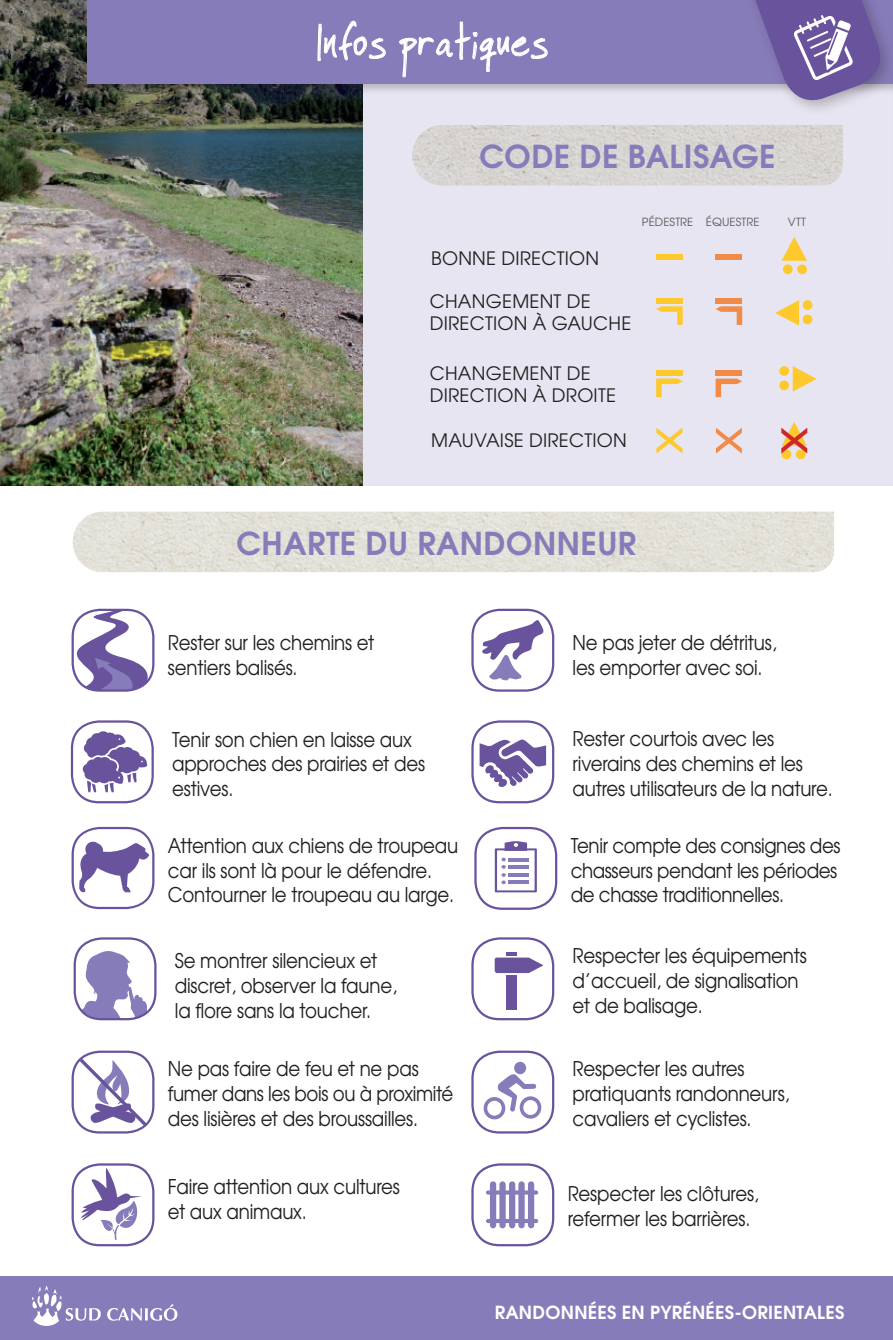
<style>
.page{position:relative;width:893px;height:1340px;background:#fff}
.page>*{position:absolute;margin:0;border:0;box-sizing:border-box;transform-origin:0 0}
.t1{font:49.5px "Faraco Hand";color:#fff;scale:.86 1}
.t2{font:700 31.5px "Te X Gyre Adventor";letter-spacing:.015em;color:#877cba}
.t3{font:22.5px "Eraser";color:#877cba}
.t4{font:20.25px/24.8px "Te X Gyre Adventor";letter-spacing:-.01em;color:#231f20;scale:.9 1}
.t5{font:18.45px/22.1px "Te X Gyre Adventor";letter-spacing:.015em;color:#231f20}
.t6{font:700 18px "Te X Gyre Adventor";letter-spacing:.015em;color:#fff}
.t7{font:11.25px "Te X Gyre Adventor";letter-spacing:.015em;color:#57585a}
</style>
<div class="page">
<div style="left:0;top:1275px;width:893px;height:64px;background:#877cba"></div>
<svg style="left:107px;top:1304px;width:70px;height:16px"></svg>
<svg style="left:32px;top:1286px;width:69px;height:39px"></svg>
<div style="left:362px;top:0;width:531px;height:485px;background:#e7e5f1"></div>
<img style="left:0;top:0;width:362px;height:485px">
<div style="left:85px;top:0;width:808px;height:95px;background:#231f20;opacity:.25"></div>
<div style="left:87px;top:0;width:806px;height:83px;background:#877cba"></div>
<svg style="left:317px;top:21px;width:69px;height:40px"></svg>
<svg style="left:399px;top:22px;width:149px;height:55px"></svg>
<div style="left:741px;top:0;width:152px;height:117px;background:#231f20;opacity:.3"></div>
<svg style="left:748px;top:0;width:141px;height:109px"></svg>
<div style="left:471px;top:720px;width:83px;height:83px;border:2px solid #68539c;border-radius:27px"></div>
<svg style="left:480px;top:739px;width:66px;height:48px"></svg>
<div style="left:471px;top:1163px;width:83px;height:83px;border:2px solid #68539c;border-radius:27px"></div>
<div style="left:490px;top:1181px;width:6px;height:47px;background:#877cba;border-radius:3px"></div>
<div style="left:499px;top:1181px;width:7px;height:47px;background:#877cba;border-radius:3px"></div>
<div style="left:509px;top:1181px;width:6px;height:47px;background:#877cba;border-radius:3px"></div>
<div style="left:518px;top:1181px;width:7px;height:47px;background:#877cba;border-radius:3px"></div>
<div style="left:528px;top:1181px;width:6px;height:47px;background:#877cba;border-radius:3px"></div>
<hr style="left:486px;top:1190px;width:52px;height:4px;background:#877cba;border-radius:2px">
<div style="left:486px;top:1218px;width:52px;height:5px;background:#877cba;border-radius:2px"></div>
<div style="left:471px;top:608px;width:83px;height:83px;border:2px solid #68539c;border-radius:27px"></div>
<svg style="left:482px;top:620px;width:62px;height:60px"></svg>
<div style="left:471px;top:937px;width:83px;height:83px;border:2px solid #68539c;border-radius:27px"></div>
<div style="left:506px;top:975px;width:10px;height:34px;background:#68539c"></div>
<svg style="left:506px;top:952px;width:10px;height:3px"></svg>
<svg style="left:495px;top:957px;width:48px;height:16px"></svg>
<div style="left:471px;top:1050px;width:83px;height:83px;border:2px solid #68539c;border-radius:27px"></div>
<svg style="left:483px;top:1061px;width:58px;height:58px"></svg>
<div style="left:72px;top:1163px;width:82px;height:83px;border:2px solid #68539c;border-radius:27px"></div>
<svg style="left:78px;top:1166px;width:64px;height:74px"></svg>
<div style="left:72px;top:1050px;width:82px;height:83px;border:2px solid #68539c;border-radius:27px"></div>
<svg style="left:76px;top:1055px;width:75px;height:75px"></svg>
<svg style="left:82px;top:951px;width:65px;height:69px"></svg>
<div style="left:74px;top:937px;width:83px;height:83px;border:2px solid #68539c;border-radius:27px"></div>
<svg style="left:71px;top:611px;width:78px;height:81px"></svg>
<div style="left:72px;top:608px;width:82px;height:83px;border:2px solid #68539c;border-radius:27px"></div>
<img style="left:73px;top:511px;width:761px;height:61px">
<img style="left:412px;top:125px;width:431px;height:60px">
<div style="left:656px;top:254px;width:27px;height:6px;background:#fec92d"></div>
<div style="left:656px;top:298px;width:27px;height:6px;background:#fec92d"></div>
<svg style="left:656px;top:306px;width:27px;height:19px"></svg>
<div style="left:656px;top:370px;width:27px;height:6px;background:#fec92d"></div>
<svg style="left:656px;top:378px;width:27px;height:19px"></svg>
<svg style="left:656px;top:427px;width:26px;height:26px"></svg>
<div style="left:716px;top:254px;width:26px;height:6px;background:#f28b48"></div>
<div style="left:716px;top:298px;width:26px;height:6px;background:#f28b48"></div>
<svg style="left:716px;top:306px;width:26px;height:19px"></svg>
<div style="left:716px;top:370px;width:26px;height:6px;background:#f28b48"></div>
<svg style="left:716px;top:378px;width:26px;height:19px"></svg>
<svg style="left:716px;top:428px;width:26px;height:25px"></svg>
<svg style="left:781px;top:237px;width:26px;height:24px"></svg>
<div style="left:783px;top:264px;width:10px;height:10px;background:#fec92d;border-radius:50%"></div>
<div style="left:797px;top:264px;width:10px;height:10px;background:#fec92d;border-radius:50%"></div>
<svg style="left:775px;top:300px;width:24px;height:26px"></svg>
<div style="left:803px;top:314px;width:9px;height:10px;background:#fec92d;border-radius:50%"></div>
<div style="left:803px;top:300px;width:9px;height:10px;background:#fec92d;border-radius:50%"></div>
<svg style="left:793px;top:366px;width:24px;height:25px"></svg>
<div style="left:779px;top:380px;width:10px;height:10px;background:#fec92d;border-radius:50%"></div>
<div style="left:779px;top:366px;width:10px;height:10px;background:#fec92d;border-radius:50%"></div>
<div style="left:796px;top:449px;width:10px;height:10px;background:#fec92d;border-radius:50%"></div>
<div style="left:781px;top:449px;width:10px;height:10px;background:#fec92d;border-radius:50%"></div>
<svg style="left:781px;top:422px;width:26px;height:31px"></svg>
<hr style="left:890px;top:0;width:3px;height:283px;background:#231f20;opacity:.47">
<svg style="left:71px;top:720px;width:83px;height:83px"></svg>
<svg style="left:72px;top:827px;width:82px;height:82px"></svg>
<div style="left:474px;top:827px;width:83px;height:82px;border:2px solid #68539c;border-radius:27px"></div>
<svg style="left:495px;top:841px;width:42px;height:51px"></svg>
<p class="t3" style="left:32px;top:1280px;width:17px">4</p>
<p class="t1" style="left:317px;top:11px;width:271px">Infos pratiques</p>
<p class="t2" style="left:480px;top:129px;width:297px">CODE DE BALISAGE</p>
<p class="t5" style="left:431px;top:246px;width:169px">BONNE DIRECTION</p>
<p class="t5" style="left:430px;top:289px;width:203px">CHANGEMENT DE<br>DIRECTION À GAUCHE</p>
<p class="t5" style="left:430px;top:361px;width:188px">CHANGEMENT DE<br>DIRECTION À DROITE</p>
<p class="t5" style="left:431px;top:428px;width:197px">MAUVAISE DIRECTION</p>
<p class="t7" style="left:642px;top:213px;width:119px">PÉDESTRE ÉQUESTRE</p>
<p class="t7" style="left:788px;top:213px;width:20px">VTT</p>
<p class="t2" style="left:237px;top:516px;width:401px">CHARTE DU RANDONNEUR</p>
<p class="t4" style="left:168px;top:629px;width:231px">Rester sur les chemins et sentiers balisés.</p>
<p class="t4" style="left:172px;top:725px;width:283px">Tenir son chien en laisse aux approches des prairies et des estives.</p>
<p class="t4" style="left:573px;top:629px;width:228px">Ne pas jeter de détritus, les emporter avec soi.</p>
<p class="t4" style="left:573px;top:725px;width:291px">Rester courtois avec les riverains des chemins et les autres utilisateurs de la nature.</p>
<p class="t4" style="left:168px;top:831px;width:324px">Attention aux chiens de troupeau car ils sont là pour le défendre.<br>Contourner le troupeau au large.</p>
<p class="t4" style="left:571px;top:831px;width:301px">Tenir compte des consignes des chasseurs pendant les périodes de chasse traditionnelles.</p>
<p class="t4" style="left:175px;top:947px;width:248px">Se montrer silencieux et discret, observer la faune,</p>
<p class="t4" style="left:175px;top:996px;width:220px">la flore sans la toucher.</p>
<p class="t4" style="left:168px;top:1055px;width:319px">Ne pas faire de feu et ne pas fumer dans les bois ou à proximité des lisières et des broussailles.</p>
<p class="t4" style="left:168px;top:1172px;width:259px">Faire attention aux cultures</p>
<p class="t4" style="left:168px;top:1197px;width:156px">et aux animaux.</p>
<p class="t4" style="left:573px;top:942px;width:262px">Respecter les équipements d’accueil, de signalisation</p>
<p class="t4" style="left:573px;top:991px;width:146px">et de balisage.</p>
<p class="t4" style="left:573px;top:1055px;width:243px">Respecter les autres pratiquants randonneurs, cavaliers et cyclistes.</p>
<p class="t4" style="left:568px;top:1179px;width:214px">Respecter les clôtures, refermer les barrières.</p>
<p class="t6" style="left:495px;top:1296px;width:351px">RANDONNÉES EN PYRÉNÉES-ORIENTALES</p>
</div>
